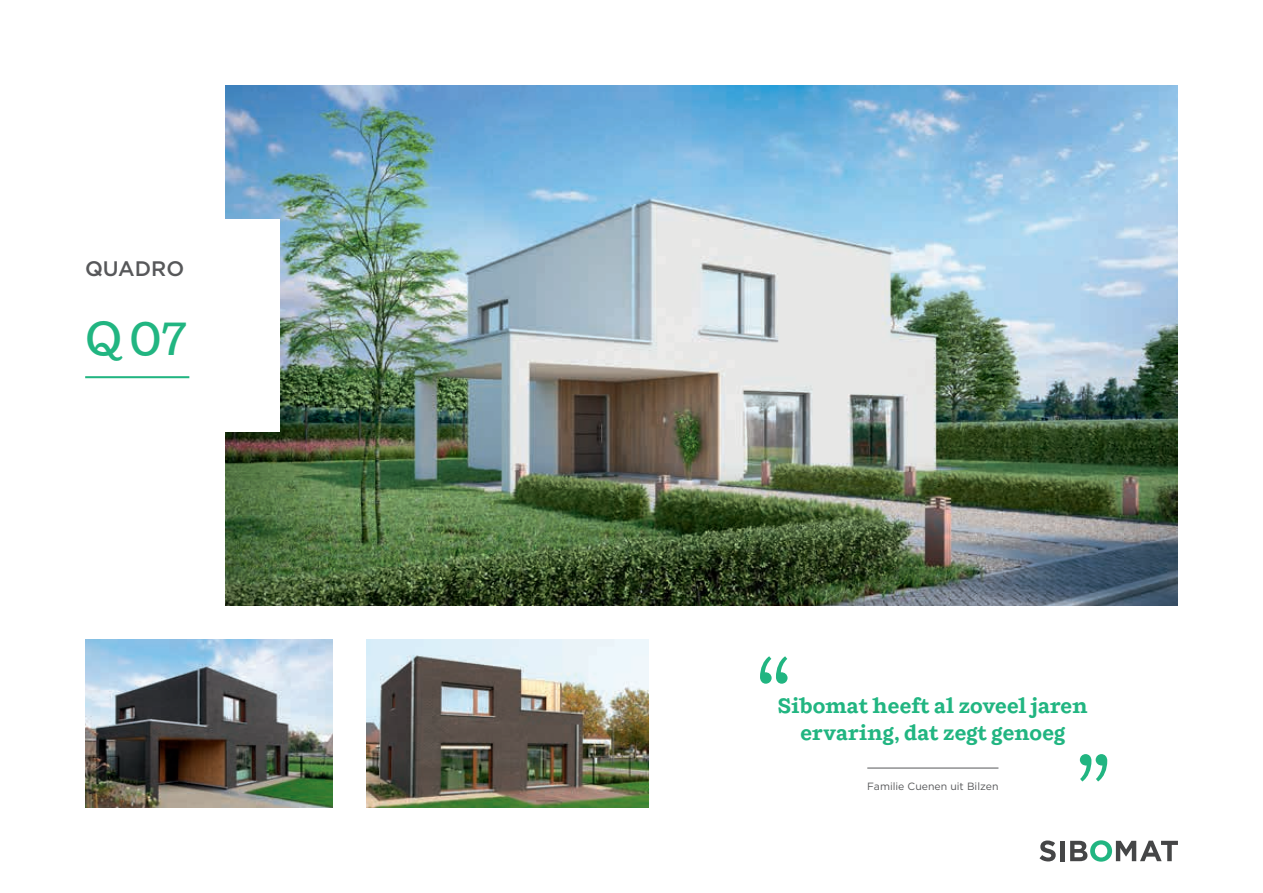
<style>
.page{position:relative;width:1263px;height:893px;background:#fff}
.page>*{position:absolute;margin:0;border:0;box-sizing:border-box;transform-origin:0 0}
.t1{font:500 48px "Shift";color:#21b581}
.t2{font:700 21px/27px "Shift";color:#21b581;text-align:center}
.t3{font:500 21px "Gotham";color:#57585a}
.t4{font:10.5px "Gotham";color:#57585a}
</style>
<div class="page">
<img style="left:367px;top:640px;width:281px;height:168px">
<img style="left:85px;top:640px;width:248px;height:168px">
<img style="left:226px;top:85px;width:952px;height:521px">
<div style="left:0;top:219px;width:279px;height:213px;background:#fff"></div>
<hr style="left:85px;top:376px;width:104px;height:2px;background:#21b581">
<hr style="left:867px;top:768px;width:131px;height:1px;background:#57585a">
<svg style="left:760px;top:656px;width:27px;height:28px"></svg>
<svg style="left:1080px;top:754px;width:27px;height:27px"></svg>
<svg style="left:1039px;top:840px;width:17px;height:21px"></svg>
<div style="left:1060px;top:841px;width:5px;height:20px;background:#454647"></div>
<svg style="left:1070px;top:840px;width:108px;height:22px"></svg>
<p class="t3" style="left:85px;top:255px;width:101px">QUADRO</p>
<h1 class="t1" style="left:85px;top:310px;width:104px">Q 07</h1>
<p class="t2" style="left:778px;top:693px;width:311px">Sibomat heeft al zoveel jaren ervaring, dat zegt genoeg</p>
<p class="t4" style="left:867px;top:779px;width:133px">Familie Cuenen uit Bilzen</p>
</div>
